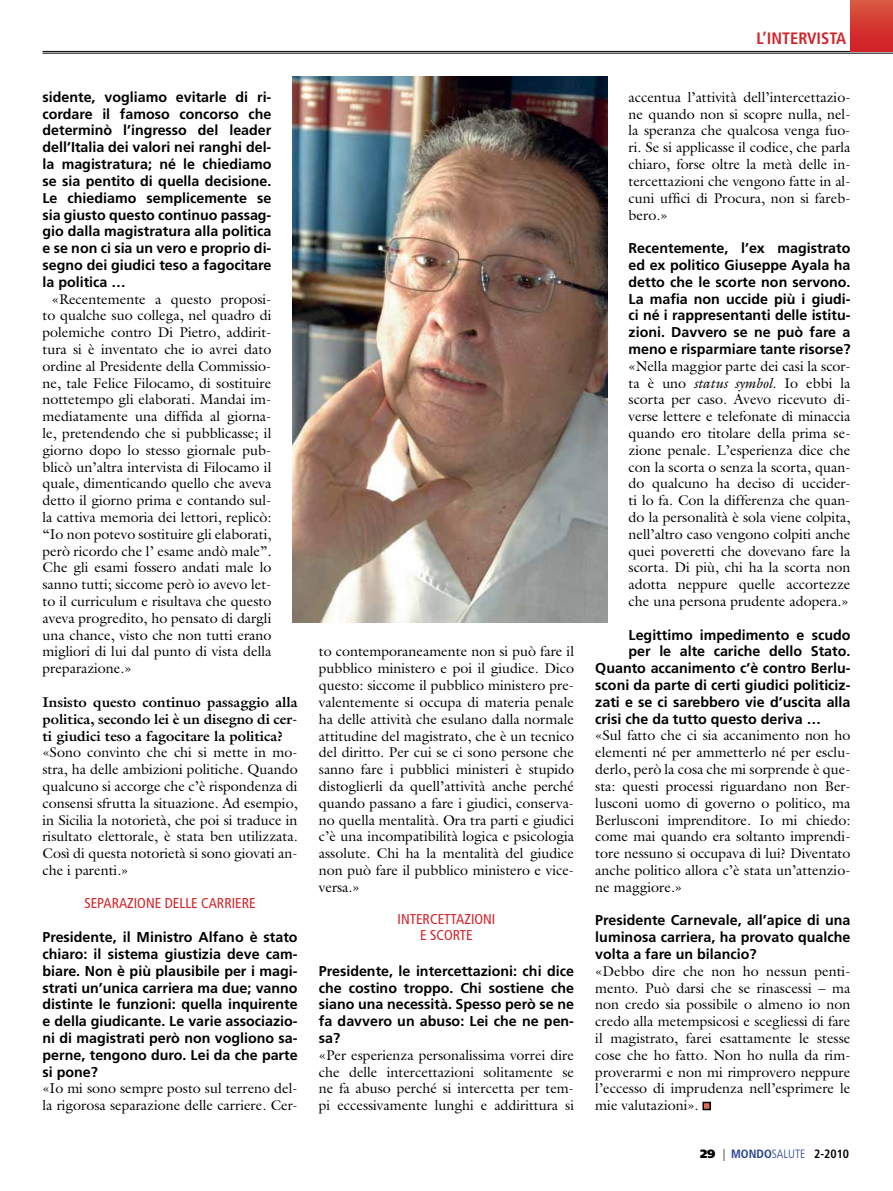
<style>
.page{position:relative;width:893px;height:1191px;background:#fff}
.page>*{position:absolute;margin:0;border:0;box-sizing:border-box;transform-origin:0 0}
.t1{font:700 condensed 16.5px "Frutiger";color:#d2232a}
.t2{font:14.25px/16.8px "Galliard Std";color:#000;text-align:justify}
.t3{font:700 14.25px/16.8px "Frutiger";color:#000;text-align:justify}
.t4{font:700 14.25px/16.8px "Galliard Std";color:#000;text-align:justify}
.t5{font:condensed 14.25px/15.8px "Frutiger";color:#d2232a;text-align:center}
.t6{font:300 condensed 12px "Frutiger";color:#25408f}
.s1{font-style:italic}
.s2{font-weight:900;font-stretch:normal;color:#000}
.s3{color:#000}
.s4{font-weight:700}
.s5{font-weight:700;color:#000}
</style>
<div class="page">
<div style="left:703px;top:1102px;width:7px;height:7px;background:#dd6d55"></div>
<div style="left:702px;top:1101px;width:9px;height:9px;border:2px solid #000"></div>
<img style="left:293px;top:77px;width:314px;height:546px">
<hr style="left:43px;top:51px;width:850px;height:1px;background:#000">
<hr style="left:43px;top:53px;width:850px;height:1px;background:#000">
<div style="left:850px;top:0;width:43px;height:51px;background:linear-gradient(to bottom,#d8573f,#d11c25)"></div>
<p class="t3" style="left:43px;top:90px;width:230px">sidente, vogliamo evitarle di ri&shy;cordare il famoso concorso che determinò l’ingresso del leader dell’Italia dei valori nei ranghi del&shy;la magistratura; né le chiediamo se sia pentito di quella decisione.<br>Le chiediamo semplicemente se sia giusto questo continuo passag&shy;gio dalla magistratura alla politica e se non ci sia un vero e proprio di&shy;segno dei giudici teso a fagocitare la politica …</p>
<p class="t2" style="left:43px;top:292px;width:230px;text-indent:9px">«Recentemente a questo proposi&shy;to qualche suo collega, nel quadro di polemiche contro Di Pietro, addirit&shy;tura si è inventato che io avrei dato ordine al Presidente della Commissio&shy;ne, tale Felice Filocamo, di sostituire nottetempo gli elaborati. Mandai im&shy;mediatamente una diffida al giorna&shy;le, pretendendo che si pubblicasse; il giorno dopo lo stesso giornale pub&shy;blicò un’altra intervista di Filocamo il quale, dimenticando quello che aveva detto il giorno prima e contando sul&shy;la cattiva memoria dei lettori, replicò: “Io non potevo sostituire gli elaborati, però ricordo che l’ esame andò male”.<br>Che gli esami fossero andati male lo sanno tutti; siccome però io avevo let&shy;to il curriculum e risultava che questo aveva progredito, ho pensato di dargli una chance, visto che non tutti erano migliori di lui dal punto di vista della preparazione.»</p>
<p class="t4" style="left:43px;top:695px;width:257px">Insisto questo continuo passaggio alla politica, secondo lei è un disegno di cer&shy;ti giudici teso a fagocitare la politica?</p>
<p class="t2" style="left:43px;top:745px;width:257px">«Sono convinto che chi si mette in mo&shy;stra, ha delle ambizioni politiche. Quando qualcuno si accorge che c’è rispondenza di consensi sfrutta la situazione. Ad esempio, in Sicilia la notorietà, che poi si traduce in risultato elettorale, è stata ben utilizzata.<br>Così di questa notorietà si sono giovati an&shy;che i parenti.»</p>
<p class="t5" style="left:84px;top:896px;width:173px">SEPARAZIONE DELLE CARRIERE</p>
<p class="t3" style="left:43px;top:930px;width:257px">Presidente, il Ministro Alfano è stato chiaro: il sistema giustizia deve cam&shy;biare. Non è più plausibile per i magi&shy;strati un’unica carriera ma due; vanno distinte le funzioni: quella inquirente e della giudicante. Le varie associazio&shy;ni di magistrati però non vogliono sa&shy;perne, tengono duro. Lei da che parte si pone?</p>
<p class="t2" style="left:43px;top:1081px;width:257px">«Io mi sono sempre posto sul terreno del&shy;la rigorosa separazione delle carriere. Cer-</p>
<p class="t2" style="left:319px;top:644px;width:257px">to contemporaneamente non si può fare il pubblico ministero e poi il giudice. Dico questo: siccome il pubblico ministero pre&shy;valentemente si occupa di materia penale ha delle attività che esulano dalla normale attitudine del magistrato, che è un tecnico del diritto. Per cui se ci sono persone che sanno fare i pubblici ministeri è stupido distoglierli da quell’attività anche perché quando passano a fare i giudici, conserva&shy;no quella mentalità. Ora tra parti e giudici c’è una incompatibilità logica e psicologia assolute. Chi ha la mentalità del giudice non può fare il pubblico ministero e vice&shy;versa.»</p>
<p class="t5" style="left:398px;top:912px;width:99px">INTERCETTAZIONI<br>E SCORTE</p>
<p class="t3" style="left:319px;top:963px;width:257px">Presidente, le intercettazioni: chi dice che costino troppo. Chi sostiene che siano una necessità. Spesso però se ne fa davvero un abuso: Lei che ne pen&shy;sa?</p>
<p class="t2" style="left:319px;top:1048px;width:257px">«Per esperienza personalissima vorrei dire che delle intercettazioni solitamente se ne fa abuso perché si intercetta per tem&shy;pi eccessivamente lunghi e addirittura si</p>
<p class="t1" style="left:756px;top:32px;width:91px">L’INTERVISTA</p>
<p class="t2" style="left:629px;top:90px;width:223px">accentua l’attività dell’intercettazio&shy;ne quando non si scopre nulla, nel&shy;la speranza che qualcosa venga fuo&shy;ri. Se si applicasse il codice, che parla chiaro, forse oltre la metà delle in&shy;tercettazioni che vengono fatte in al&shy;cuni uffici di Procura, non si fareb&shy;bero.»</p>
<p class="t3" style="left:629px;top:241px;width:223px">Recentemente, l’ex magistrato ed ex politico Giuseppe Ayala ha detto che le scorte non servono.<br>La mafia non uccide più i giudi&shy;ci né i rappresentanti delle istitu&shy;zioni. Davvero se ne può fare a meno e risparmiare tante risorse?</p>
<p class="t2" style="left:629px;top:359px;width:223px">«Nella maggior parte dei casi la scor&shy;ta è uno <span class="s1">status symbol</span>. Io ebbi la scorta per caso. Avevo ricevuto di&shy;verse lettere e telefonate di minaccia quando ero titolare della prima se&shy;zione penale. L’esperienza dice che con la scorta o senza la scorta, quan&shy;do qualcuno ha deciso di uccider&shy;ti lo fa. Con la differenza che quan&shy;do la personalità è sola viene colpita, nell’altro caso vengono colpiti anche quei poveretti che dovevano fare la scorta. Di più, chi ha la scorta non adotta neppure quelle accortezze che una persona prudente adopera.»</p>
<p class="t3" style="left:629px;top:627px;width:223px">Legittimo impedimento e scudo</p>
<p class="t3" style="left:629px;top:644px;width:223px">per le alte cariche dello Stato.</p>
<p class="t3" style="left:595px;top:661px;width:257px">Quanto accanimento c’è contro Berlu-</p>
<p class="t3" style="left:595px;top:678px;width:257px">sconi da parte di certi giudici politiciz-</p>
<p class="t3" style="left:595px;top:694px;width:257px">zati e se ci sarebbero vie d’uscita alla</p>
<p class="t3" style="left:595px;top:711px;width:227px">crisi che da tutto questo deriva …</p>
<p class="t2" style="left:595px;top:728px;width:257px">«Sul fatto che ci sia accanimento non ho elementi né per ammetterlo né per esclu&shy;derlo, però la cosa che mi sorprende è que&shy;sta: questi processi riguardano non Ber&shy;lusconi uomo di governo o politico, ma Berlusconi imprenditore. Io mi chiedo: come mai quando era soltanto imprendi&shy;tore nessuno si occupava di lui? Diventato anche politico allora c’è stata un’attenzio&shy;ne maggiore.»</p>
<p class="t3" style="left:595px;top:913px;width:257px">Presidente Carnevale, all’apice di una luminosa carriera, ha provato qualche volta a fare un bilancio?</p>
<p class="t2" style="left:595px;top:964px;width:257px">«Debbo dire che non ho nessun penti&shy;mento. Può darsi che se rinascessi – ma non credo sia possibile o almeno io non credo alla metempsicosi e scegliessi di fare il magistrato, farei esattamente le stesse cose che ho fatto. Non ho nulla da rim&shy;proverarmi e non mi rimprovero neppure l’eccesso di imprudenza nell’esprimere le mie valutazioni».</p>
<p class="t6" style="left:700px;top:1149px;width:151px"><span class="s2">29</span> <span class="s3">|</span> <span class="s4">MONDO</span>SALUTE <span class="s5">2-2010</span></p>
</div>
